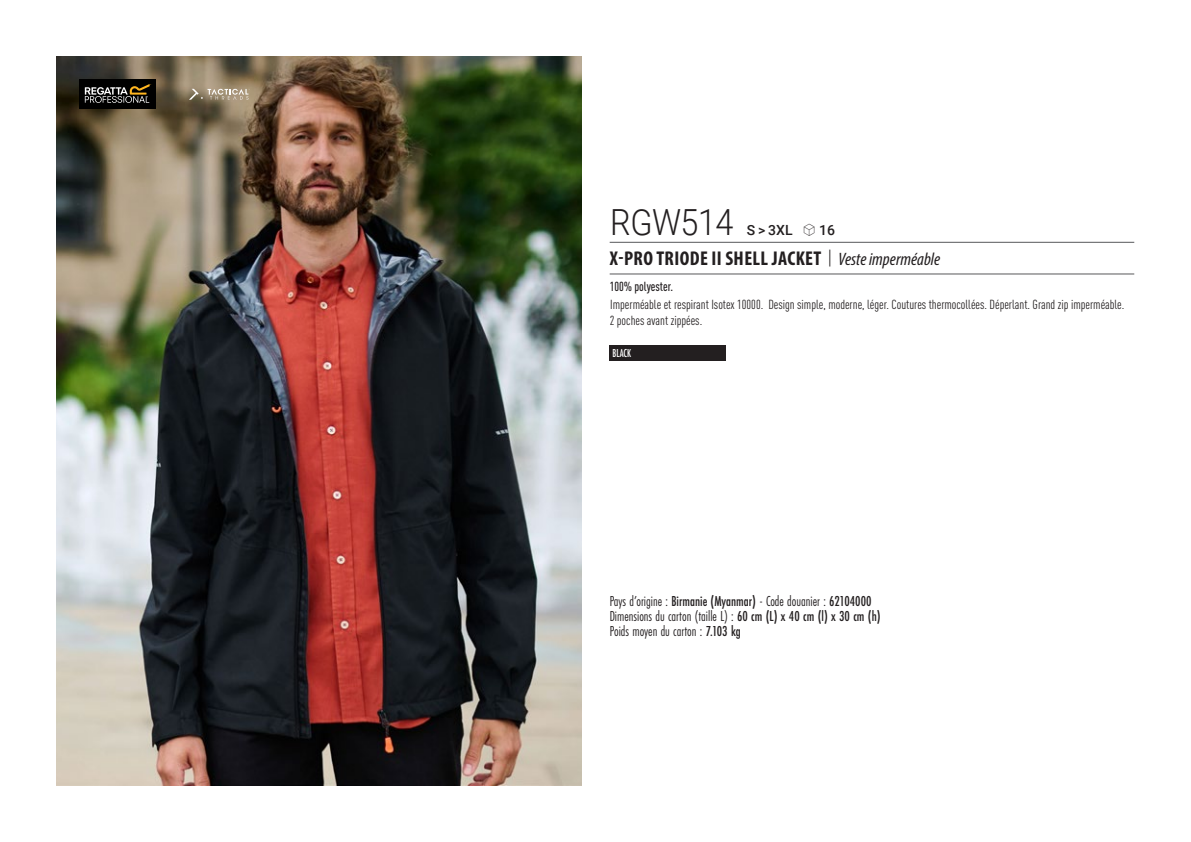
<style>
.page{position:relative;width:1191px;height:842px;background:#fff}
.page>*{position:absolute;margin:0;border:0;box-sizing:border-box;transform-origin:0 0}
.t1{font:300 36px "Roboto";letter-spacing:-.015em;color:#231f20;scale:.9 1}
.t2{font:700 condensed 20px "Myriad Pro";letter-spacing:.02em;color:#231f20}
.t3{font:15px "Futura PT Cond";color:#231f20;scale:.95 1}
.t4{font:500 14px "Roboto";color:#231f20}
.t5{font:condensed 13px/16px "DIN Pro";color:#231f20}
.grammage_2020{font:500 condensed 13px "DIN Pro";color:#231f20;scale:.95 1}
.Coloris_nuancier_bla{font:500 12px "Futura PT Cond";letter-spacing:-.01em;color:#fff;scale:.9 1}
.s1{font-family:"Linotype Shapeshifter";font-weight:400;font-size:16px}
.s2{font-family:"Roboto Condensed";font-weight:300;font-stretch:normal}
.s3{font-family:"Myriad Variable Concept";font-weight:400;font-style:italic;font-stretch:normal;font-size:18px}
.s4{font-weight:500}
</style>
<div class="page">
<img style="left:57px;top:57px;width:524px;height:728px">
<div style="left:79px;top:79px;width:77px;height:30px;background:#000"></div>
<svg style="left:85px;top:84px;width:66px;height:19px"></svg>
<svg style="left:189px;top:89px;width:60px;height:11px"></svg>
<div style="left:609px;top:345px;width:117px;height:16px;background:#231f20"></div>
<hr style="left:609px;top:242px;width:525px;height:1px;background:#57585a">
<hr style="left:609px;top:274px;width:525px;height:1px;background:#57585a">
<p class="t1" style="left:610px;top:197px;width:138px">RGW514</p>
<p class="t4" style="left:746px;top:220px;width:90px">S &gt; 3XL <span class="s1">S</span> 16</p>
<p class="t2" style="left:610px;top:246px;width:332px">X-PRO TRIODE II SHELL JACKET <span class="s2">|</span> <span class="s3">Veste imperméable</span></p>
<p class="grammage_2020" style="left:609px;top:277px;width:68px">100% polyester.</p>
<p class="t5" style="left:609px;top:296px;width:516px">Imperméable et respirant Isotex 10000. Design simple, moderne, léger. Coutures thermocollées. Déperlant. Grand zip imperméable.<br>2 poches avant zippées.</p>
<p class="Coloris_nuancier_bla" style="left:612px;top:346px;width:22px">BLACK</p>
<p class="t3" style="left:609px;top:592px;width:277px">Pays d’origine : <span class="s4">Birmanie (Myanmar)</span> - Code douanier : <span class="s4">62104000</span></p>
<p class="t3" style="left:609px;top:607px;width:287px">Dimensions du carton (taille L) : <span class="s4">60 cm (L) x 40 cm (l) x 30 cm (h)</span></p>
<p class="t3" style="left:609px;top:622px;width:139px">Poids moyen du carton : <span class="s4">7.103 kg</span></p>
</div>
